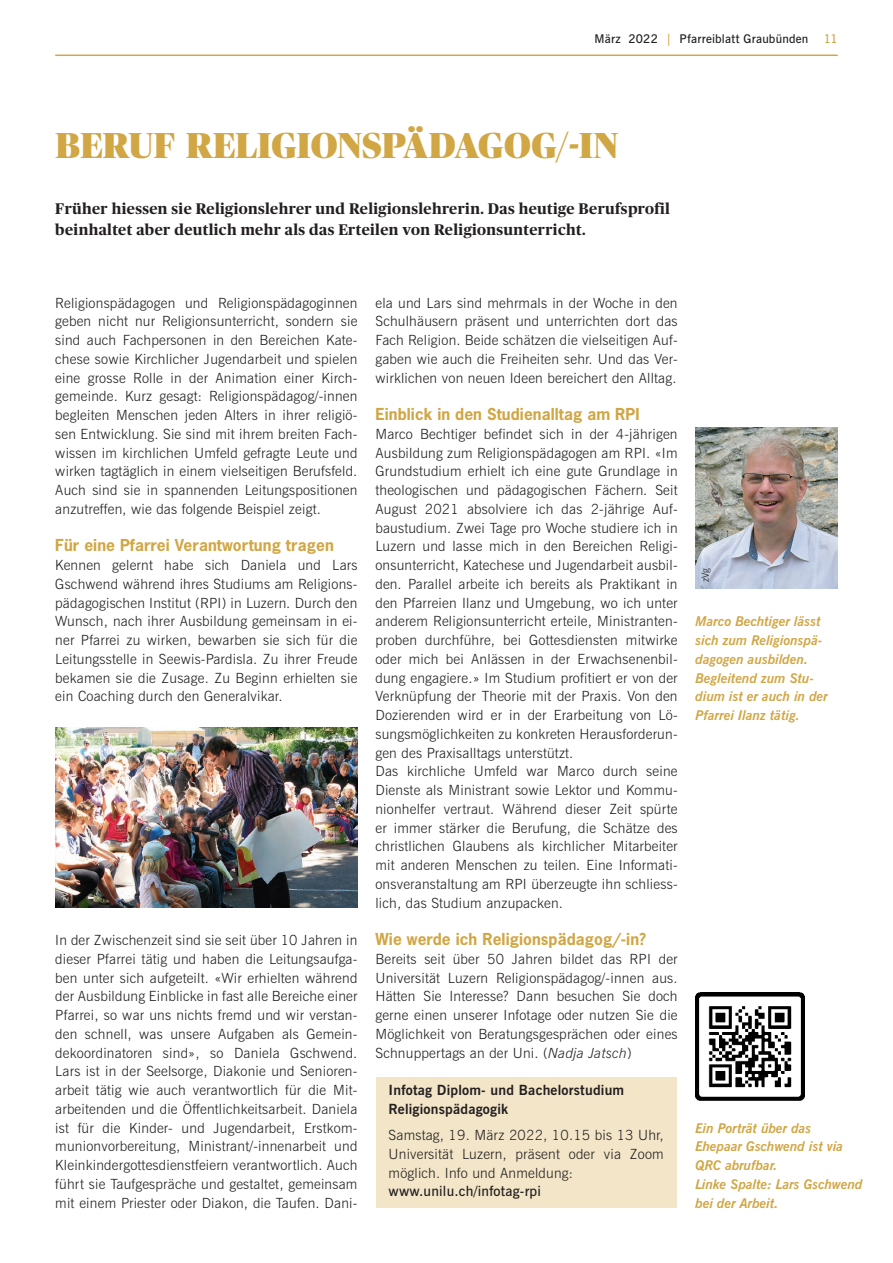
<style>
.page{position:relative;width:893px;height:1263px;background:#fff}
.page>*{position:absolute;margin:0;border:0;box-sizing:border-box;transform-origin:0 0}
.t1{font:900 36px "Publico Banner";letter-spacing:.015em;color:#d1a644}
.t2{font:700 15.6px "News Gothic";letter-spacing:.005em;color:#d1a644}
.t3{font:700 15.3px/21px "Publico";letter-spacing:.025em;color:#231f20}
.t4{font:300 14.1px/18.8px "News Gothic BT";letter-spacing:.015em;color:#231f20;text-align:justify}
.t5{font:700 14.1px/18.8px "News Gothic BT";letter-spacing:.015em;color:#231f20}
.t6{font:600 14.1px "News Gothic BT";letter-spacing:.015em;color:#231f20}
.t7{font:italic 700 13.5px/18.8px "News Gothic BT";color:#d1a644}
.t8{font:600 12px "News Gothic BT";letter-spacing:.02em;color:#231f20}
.t9{font:600 12px "News Gothic BT";color:#d1a644}
.t10{font:300 9.75px "News Gothic BT";color:#fff}
.t11{font:300 9.75px "News Gothic BT";color:#231f20}
.s1{color:#d1a644}
.s2{font-style:italic}
</style>
<div class="page">
<hr style="left:55px;top:55px;width:783px;height:1px;background:#d1a644">
<img style="left:696px;top:428px;width:142px;height:161px">
<img style="left:55px;top:728px;width:302px;height:180px">
<div style="left:376px;top:1077px;width:301px;height:130px;background:#f2e5c8"></div>
<img style="left:696px;top:992px;width:108px;height:109px">
<p class="t8" style="left:594px;top:32px;width:215px">März 2022 <span class="s1">|</span> Pfarreiblatt Graubünden</p>
<p class="t9" style="left:824px;top:32px;width:15px">11</p>
<h1 class="t1" style="left:56px;top:125px;width:564px">BERUF RELIGIONSPÄDAGOG/-IN</h1>
<p class="t3" style="left:55px;top:198px;width:616px">Früher hiessen sie Religionslehrer und Religionslehrerin. Das heutige Berufsprofil beinhaltet aber deutlich mehr als das Erteilen von Religionsunterricht.</p>
<p class="t4" style="left:55px;top:293px;width:304px">Religionspädagogen und Religionspädagoginnen geben nicht nur Religionsunterricht, sondern sie sind auch Fachpersonen in den Bereichen Kate&shy;chese sowie Kirchlicher Jugendarbeit und spielen eine grosse Rolle in der Animation einer Kirch&shy;gemeinde. Kurz gesagt: Religionspädagog/-innen begleiten Menschen jeden Alters in ihrer religiö&shy;sen Entwicklung. Sie sind mit ihrem breiten Fach&shy;wissen im kirchlichen Umfeld gefragte Leute und wirken tagtäglich in einem vielseitigen Berufsfeld.<br>Auch sind sie in spannenden Leitungspositionen anzutreffen, wie das folgende Beispiel zeigt.</p>
<p class="t2" style="left:55px;top:535px;width:280px">Für eine Pfarrei Verantwortung tragen</p>
<p class="t4" style="left:55px;top:556px;width:304px">Kennen gelernt habe sich Daniela und Lars Gschwend während ihres Studiums am Religions&shy;pädagogischen Institut (RPI) in Luzern. Durch den Wunsch, nach ihrer Ausbildung gemeinsam in ei&shy;ner Pfarrei zu wirken, bewarben sie sich für die Leitungsstelle in Seewis-Pardisla. Zu ihrer Freude bekamen sie die Zusage. Zu Beginn erhielten sie ein Coaching durch den Generalvikar.</p>
<p class="t10" style="left:59px;top:901px;width:16px;rotate:-90deg">zVg</p>
<p class="t4" style="left:55px;top:931px;width:304px">In der Zwischenzeit sind sie seit über 10 Jahren in dieser Pfarrei tätig und haben die Leitungsaufga&shy;ben unter sich aufgeteilt. «Wir erhielten während der Ausbildung Einblicke in fast alle Bereiche einer Pfarrei, so war uns nichts fremd und wir verstan&shy;den schnell, was unsere Aufgaben als Gemein&shy;dekoordinatoren sind», so Daniela Gschwend.<br>Lars ist in der Seelsorge, Diakonie und Senioren&shy;arbeit tätig wie auch verantwortlich für die Mit&shy;arbeitenden und die Öffentlichkeitsarbeit. Daniela ist für die Kinder- und Jugendarbeit, Erstkom&shy;munionvorbereitung, Ministrant/-innenarbeit und Kleinkindergottesdienstfeiern verantwortlich. Auch führt sie Taufgespräche und gestaltet, gemeinsam mit einem Priester oder Diakon, die Taufen. Dani-</p>
<p class="t4" style="left:375px;top:293px;width:304px">ela und Lars sind mehrmals in der Woche in den Schulhäusern präsent und unterrichten dort das Fach Religion. Beide schätzen die vielseitigen Auf&shy;gaben wie auch die Freiheiten sehr. Und das Ver&shy;wirklichen von neuen Ideen bereichert den Alltag.</p>
<p class="t2" style="left:375px;top:404px;width:266px">Einblick in den Studienalltag am RPI</p>
<p class="t4" style="left:375px;top:424px;width:304px;text-align:left">Marco Bechtiger befindet sich in der 4-jährigen Ausbildung zum Religionspädagogen am RPI. «Im Grundstudium erhielt ich eine gute Grundlage in theologischen und pädagogischen Fächern. Seit August 2021 absolviere ich das 2-jährige Auf&shy;baustudium. Zwei Tage pro Woche studiere ich in Luzern und lasse mich in den Bereichen Religi&shy;onsunterricht, Katechese und Jugendarbeit ausbil&shy;den. Parallel arbeite ich bereits als Praktikant in den Pfarreien Ilanz und Umgebung, wo ich unter anderem Religionsunterricht erteile, Ministranten&shy;proben durchführe, bei Gottesdiensten mitwirke oder mich bei Anlässen in der Erwachsenenbil&shy;dung engagiere.» Im Studium profitiert er von der Verknüpfung der Theorie mit der Praxis. Von den Dozierenden wird er in der Erarbeitung von Lö&shy;sungsmöglichkeiten zu konkreten Herausforderun&shy;gen des Praxisalltags unterstützt.<br>Das kirchliche Umfeld war Marco durch seine Dienste als Ministrant sowie Lektor und Kommu&shy;nionhelfer vertraut. Während dieser Zeit spürte er immer stärker die Berufung, die Schätze des christlichen Glaubens als kirchlicher Mitarbeiter mit anderen Menschen zu teilen. Eine Informati&shy;onsveranstaltung am RPI überzeugte ihn schliess&shy;lich, das Studium anzupacken.</p>
<p class="t2" style="left:375px;top:929px;width:272px">Wie werde ich Religionspädagog/-in?</p>
<p class="t4" style="left:375px;top:949px;width:304px">Bereits seit über 50 Jahren bildet das RPI der Universität Luzern Religionspädagog/-innen aus.<br>Hätten Sie Interesse? Dann besuchen Sie doch gerne einen unserer Infotage oder nutzen Sie die Möglichkeit von Beratungsgesprächen oder eines Schnuppertags an der Uni. (<span class="s2">Nadja Jatsch</span>)</p>
<p class="t5" style="left:389px;top:1081px;width:237px">Infotag Diplom- und Bachelorstudium<br>Religionspädagogik</p>
<p class="t4" style="left:389px;top:1126px;width:277px">Samstag, 19. März 2022, 10.15 bis 13 Uhr, Universität Luzern, präsent oder via Zoom möglich. Info und Anmeldung:</p>
<p class="t6" style="left:389px;top:1183px;width:154px">www.unilu.ch/infotag-rpi</p>
<p class="t11" style="left:699px;top:582px;width:16px;rotate:-90deg">zVg</p>
<p class="t7" style="left:696px;top:612px;width:134px">Marco Bechtiger lässt sich zum Religionspä&shy;dagogen ausbilden.<br>Begleitend zum Stu&shy;dium ist er auch in der<br>Pfarrei Ilanz tätig.</p>
<p class="t7" style="left:696px;top:1118px;width:169px">Ein Porträt über das<br>Ehepaar Gschwend ist via<br>QRC abrufbar.<br>Linke Spalte: Lars Gschwend bei der Arbeit.</p>
</div>
